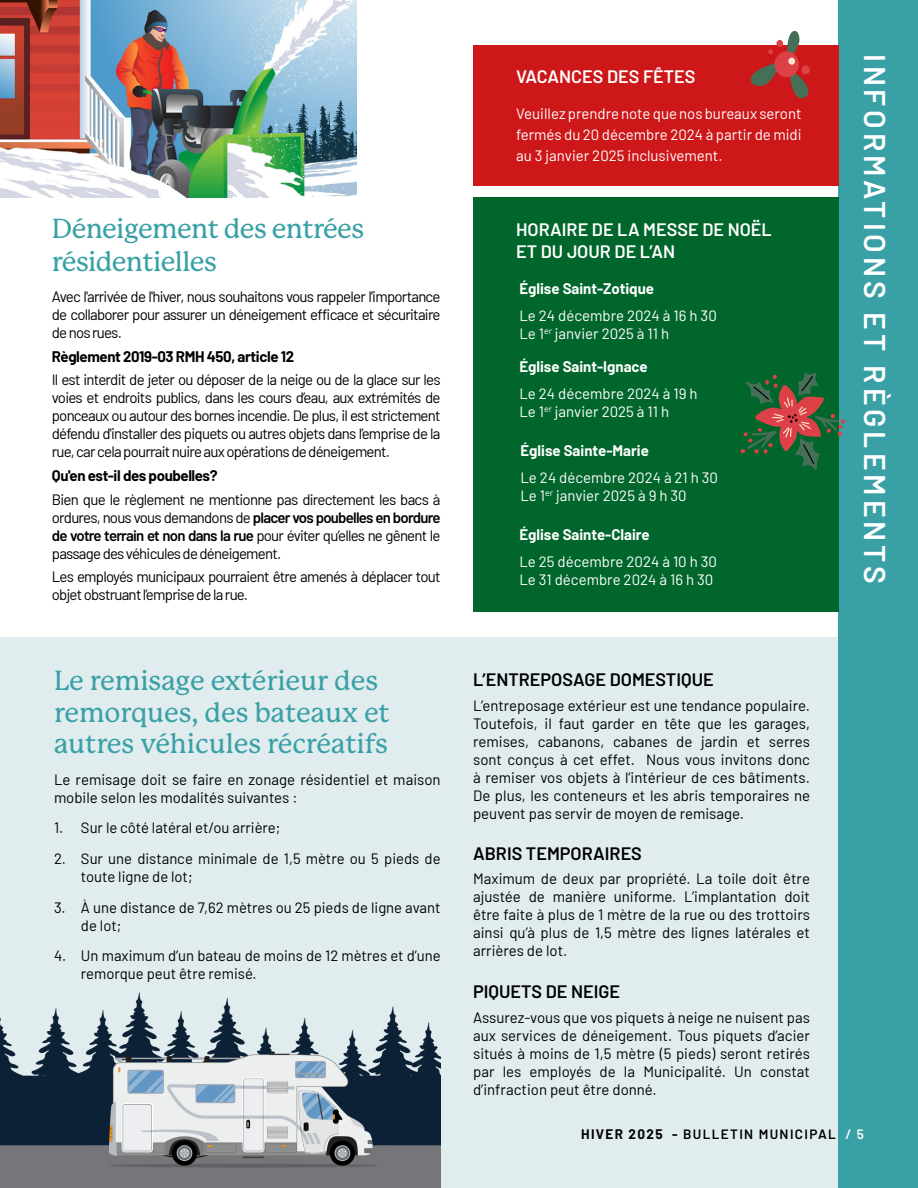
<style>
.page{position:relative;width:918px;height:1188px;background:#fff}
.page>*{position:absolute;margin:0;border:0;box-sizing:border-box;transform-origin:0 0}
.t1{font:600 30px "Barlow";letter-spacing:.13em;color:#fff}
.t2{font:500 27px/31.5px "P Mackinac Pro";letter-spacing:-.005em;color:#39a1a6}
.t3{font:600 18px "Barlow";color:#000}
.t4{font:600 18px/22.5px "Barlow";color:#fff}
.t5{font:15px/18px "Barlow";letter-spacing:-.005em;color:#000;text-align:justify}
.t6{font:15px/18px "Barlow";color:#fff}
.t7{font:15px/18px "Barlow";letter-spacing:-.05em;color:#000}
.t8{font:700 15px "Barlow";color:#fff}
.t9{font:700 15px "Barlow";letter-spacing:-.025em;color:#000}
.t10{font:600 13.5px "Barlow";letter-spacing:.1em;color:#000}
.s1{font-weight:600}
.s2{font-weight:700}
.s3{color:#fff}
</style>
<div class="page">
<div style="left:0;top:637px;width:918px;height:551px;background:#e1ecee"></div>
<div style="left:838px;top:0;width:80px;height:1188px;background:#39a1a6"></div>
<img style="left:0;top:0;width:357px;height:197px">
<div style="left:473px;top:45px;width:365px;height:141px;background:#cd1719"></div>
<div style="left:473px;top:197px;width:365px;height:414px;background:#00662c"></div>
<img style="left:0;top:992px;width:441px;height:196px">
<svg style="left:741px;top:373px;width:104px;height:97px"></svg>
<svg style="left:750px;top:31px;width:60px;height:68px"></svg>
<h2 class="t2" style="left:52px;top:213px;width:314px;line-height:32.4px">Déneigement des entrées résidentielles</h2>
<p class="t5" style="left:52px;top:286px;width:390px">Avec l'arrivée de l'hiver, nous souhaitons vous rappeler l'importance de collaborer pour assurer un déneigement efficace et sécuritaire de nos rues.</p>
<p class="t9" style="left:52px;top:345px;width:244px">Règlement 2019-03 RMH 450, article 12</p>
<p class="t5" style="left:52px;top:370px;width:390px">Il est interdit de jeter ou déposer de la neige ou de la glace sur les voies et endroits publics, dans les cours d’eau, aux extrémités de ponceaux ou autour des bornes incendie. De plus, il est strictement défendu d'installer des piquets ou autres objets dans l’emprise de la rue, car cela pourrait nuire aux opérations de déneigement.</p>
<p class="t9" style="left:52px;top:464px;width:167px">Qu'en est-il des poubelles?</p>
<p class="t5" style="left:52px;top:489px;width:390px">Bien que le règlement ne mentionne pas directement les bacs à ordures, nous vous demandons de <span class="s1">placer vos poubelles en bordure de votre terrain et non dans la rue</span> pour éviter qu’elles ne gênent le passage des véhicules de déneigement.</p>
<p class="t7" style="left:52px;top:567px;width:390px">Les employés municipaux pourraient être amenés à déplacer tout objet obstruant l’emprise de la rue.</p>
<h2 class="t2" style="left:54px;top:665px;width:337px">Le remisage extérieur des remorques, des bateaux et autres véhicules récréatifs</h2>
<p class="t5" style="left:54px;top:769px;width:388px">Le remisage doit se faire en zonage résidentiel et maison mobile selon les modalités suivantes :</p>
<p class="t5" style="left:54px;top:818px;width:228px">1. Sur le côté latéral et/ou arrière;</p>
<p class="t5" style="left:81px;top:848px;width:361px;text-indent:-27px">2. Sur une distance minimale de 1,5 mètre ou 5 pieds de toute ligne de lot;</p>
<p class="t5" style="left:81px;top:897px;width:361px;text-indent:-27px">3. À une distance de 7,62 mètres ou 25 pieds de ligne avant de lot;</p>
<p class="t5" style="left:81px;top:946px;width:361px;text-indent:-27px">4. Un maximum d’un bateau de moins de 12 mètres et d’une remorque peut être remisé.</p>
<p class="t4" style="left:516px;top:63px;width:181px">VACANCES DES FÊTES</p>
<p class="t6" style="left:516px;top:101px;width:287px;line-height:21px;text-align:justify">Veuillez prendre note que nos bureaux seront fermés du 20 décembre 2024 à partir de midi au 3 janvier 2025 inclusivement.</p>
<p class="t4" style="left:516px;top:217px;width:257px">HORAIRE DE LA MESSE DE NOËL<br>ET DU JOUR DE L’AN</p>
<p class="t8" style="left:519px;top:278px;width:136px">Église Saint-Zotique</p>
<p class="t6" style="left:519px;top:305px;width:199px">Le 24 décembre 2024 à 16 h 30<br>Le 1<sup>er</sup> janvier 2025 à 11 h</p>
<p class="t8" style="left:519px;top:356px;width:130px">Église Saint-Ignace</p>
<p class="t6" style="left:519px;top:384px;width:180px">Le 24 décembre 2024 à 19 h<br>Le 1<sup>er</sup> janvier 2025 à 11 h</p>
<p class="t8" style="left:520px;top:440px;width:130px">Église Sainte-Marie</p>
<p class="t6" style="left:520px;top:468px;width:199px">Le 24 décembre 2024 à 21 h 30<br>Le 1<sup>er</sup> janvier 2025 à 9 h 30</p>
<p class="t8" style="left:519px;top:523px;width:132px">Église Sainte-Claire</p>
<p class="t6" style="left:519px;top:551px;width:199px">Le 25 décembre 2024 à 10 h 30<br>Le 31 décembre 2024 à 16 h 30</p>
<p class="t3" style="left:473px;top:666px;width:242px">L’ENTREPOSAGE DOMESTIQUE</p>
<p class="t5" style="left:473px;top:695px;width:338px">L’entreposage extérieur est une tendance populaire.<br>Toutefois, il faut garder en tête que les garages, remises, cabanons, cabanes de jardin et serres sont conçus à cet effet. Nous vous invitons donc à remiser vos objets à l’intérieur de ces bâtiments.<br>De plus, les conteneurs et les abris temporaires ne peuvent pas servir de moyen de remisage.</p>
<p class="t3" style="left:473px;top:840px;width:170px">ABRIS TEMPORAIRES</p>
<p class="t5" style="left:473px;top:869px;width:338px">Maximum de deux par propriété. La toile doit être ajustée de manière uniforme. L’implantation doit être faite à plus de 1 mètre de la rue ou des trottoirs ainsi qu’à plus de 1,5 mètre des lignes latérales et arrières de lot.</p>
<p class="t3" style="left:473px;top:978px;width:148px">PIQUETS DE NEIGE</p>
<p class="t5" style="left:473px;top:1007px;width:338px">Assurez-vous que vos piquets à neige ne nuisent pas aux services de déneigement. Tous piquets d’acier situés à moins de 1,5 mètre (5 pieds) seront retirés par les employés de la Municipalité. Un constat d’infraction peut être donné.</p>
<h1 class="t1" style="left:897px;top:54px;width:532px;rotate:90deg">INFORMATIONS ET RÈGLEMENTS</h1>
<p class="t10" style="left:581px;top:1124px;width:284px"><span class="s2">HIVER 2025 -</span> BULLETIN MUNICIPAL <span class="s3">/ 5</span></p>
</div>
